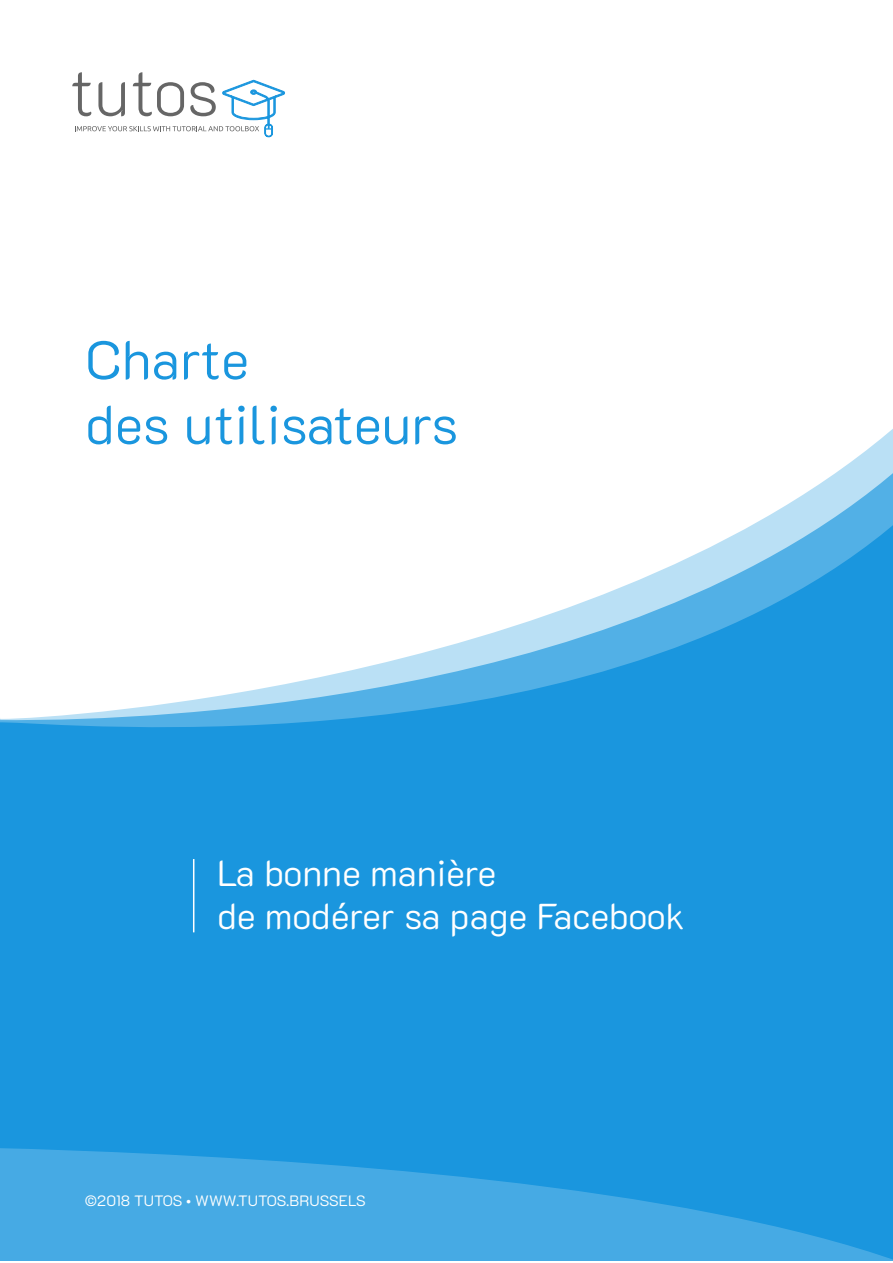
<style>
.page{position:relative;width:893px;height:1263px;background:#fff}
.page>*{position:absolute;margin:0;border:0;box-sizing:border-box;transform-origin:0 0}
.t1{font:300 54px "K2 D";color:#1a96de}
.t2{font:300 36px "K2 D";color:#fff}
.t3{font:300 15px "K2 D";color:#fff}
</style>
<div class="page">
<div style="left:0;top:848px;width:893px;height:413px;background:#1a96de"></div>
<svg style="left:788px;top:452px;width:105px;height:52px;fill:#bae0f5"></svg>
<svg style="left:0;top:504px;width:893px;height:344px"></svg>
<svg style="left:0;top:1148px;width:893px;height:113px;fill:#46aae4"></svg>
<svg style="left:72px;top:72px;width:213px;height:66px"></svg>
<hr style="left:193px;top:859px;width:1px;height:73px;background:#fff">
<p class="t1" style="left:85px;top:329px;width:165px">Charte</p>
<p class="t1" style="left:85px;top:394px;width:375px">des utilisateurs</p>
<p class="t2" style="left:217px;top:853px;width:281px">La bonne manière</p>
<p class="t2" style="left:217px;top:896px;width:469px">de modérer sa page Facebook</p>
<p class="t3" style="left:85px;top:1192px;width:282px">©2018 TUTOS • WWW.TUTOS.BRUSSELS</p>
</div>
